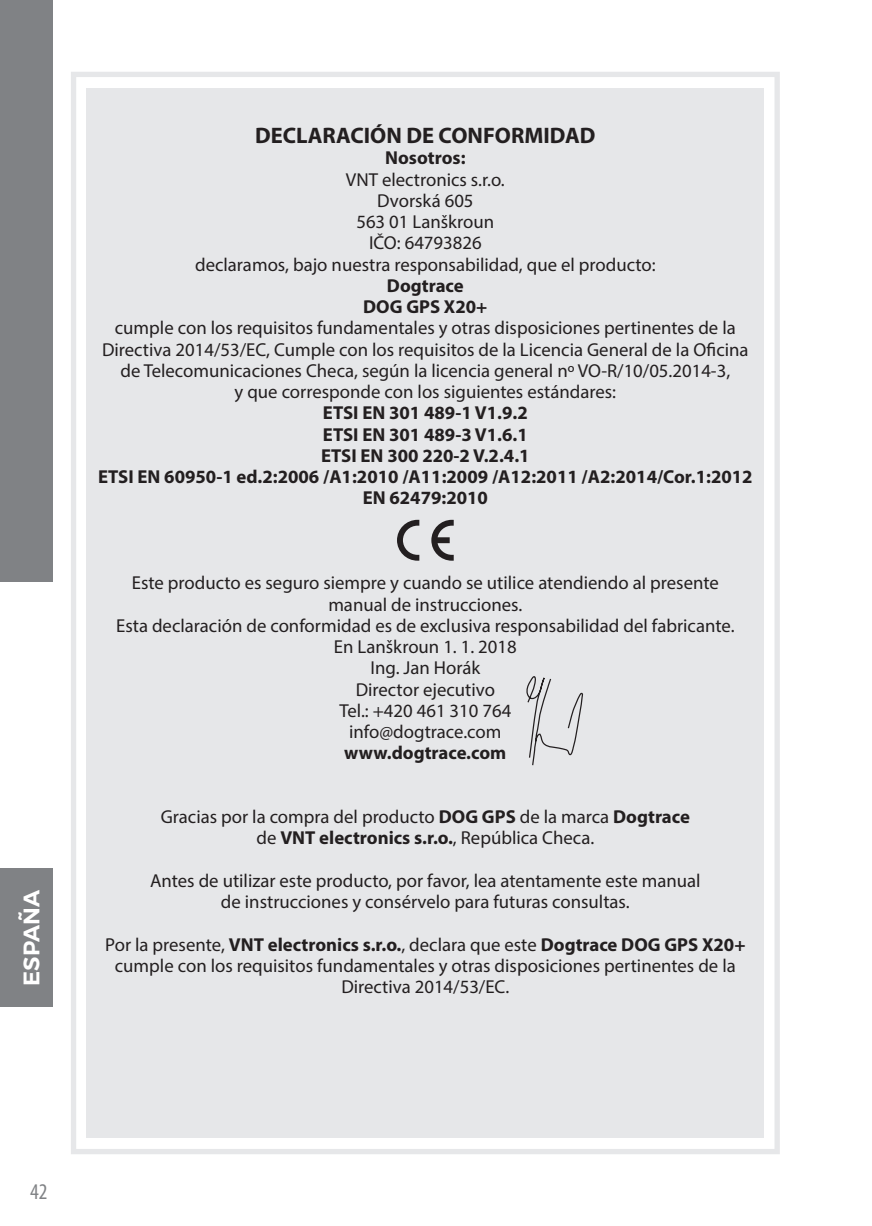
<style>
.page{position:relative;width:872px;height:1226px;background:#fff}
.page>*{position:absolute;margin:0;border:0;box-sizing:border-box;transform-origin:0 0}
.t1{font:700 22.5px "Myriad Pro";color:#231f20}
.t2{font:22.5px "Trueno S Bd";color:#fff}
.t3{font:condensed 22.5px "Myriad Pro";color:#808285}
.t4{font:18.75px/21.2px "Myriad Pro";color:#231f20;text-align:center}
.t5{font:700 18.75px "Myriad Pro";color:#231f20}
.s1{font-weight:700}
.s2{font-weight:400}
</style>
<div class="page">
<div style="left:0;top:869px;width:53px;height:138px;background:#808285"></div>
<div style="left:0;top:0;width:53px;height:582px;background:#808285"></div>
<div style="left:87px;top:88px;width:677px;height:1050px;background:#e6e7e9"></div>
<div style="left:71px;top:72px;width:709px;height:1082px;border:5px solid #e6e7e9"></div>
<svg style="left:526px;top:676px;width:58px;height:90px"></svg>
<svg style="left:397px;top:520px;width:22px;height:41px"></svg>
<svg style="left:431px;top:520px;width:23px;height:41px"></svg>
<p class="t2" style="left:17px;top:986px;width:97px;rotate:-90deg">ESPAÑA</p>
<p class="t1" style="left:255px;top:121px;width:342px">DECLARACIÓN DE CONFORMIDAD</p>
<p class="t5" style="left:385px;top:146px;width:82px">Nosotros:</p>
<p class="t4" style="left:346px;top:168px;width:160px">VNT electronics s.r.o.</p>
<p class="t4" style="left:377px;top:190px;width:98px">Dvorská 605</p>
<p class="t4" style="left:356px;top:211px;width:139px">563 01 Lanškroun</p>
<p class="t4" style="left:369px;top:232px;width:114px">IČO: 64793826</p>
<p class="t4" style="left:195px;top:253px;width:462px">declaramos, bajo nuestra responsabilidad, que el producto:</p>
<p class="t5" style="left:387px;top:273px;width:78px">Dogtrace</p>
<p class="t5" style="left:363px;top:294px;width:126px">DOG GPS X20+</p>
<p class="t4" style="left:102px;top:317px;width:648px">cumple con los requisitos fundamentales y otras disposiciones pertinentes de la<br>Directiva 2014/53/EC, Cumple con los requisitos de la Licencia General de la Oficina</p>
<p class="t4" style="left:120px;top:360px;width:611px">de Telecomunicaciones Checa, según la licencia general nº VO-R/10/05.2014-3,</p>
<p class="t4" style="left:235px;top:381px;width:383px">y que corresponde con los siguientes estándares:</p>
<p class="t5" style="left:323px;top:401px;width:206px">ETSI EN 301 489-1 V1.9.2</p>
<p class="t5" style="left:323px;top:422px;width:206px">ETSI EN 301 489-3 V1.6.1</p>
<p class="t5" style="left:321px;top:443px;width:210px">ETSI EN 300 220-2 V.2.4.1</p>
<p class="t5" style="left:98px;top:464px;width:656px">ETSI EN 60950-1 ed.2:2006 /A1:2010 /A11:2009 /A12:2011 /A2:2014/Cor.1:2012</p>
<p class="t5" style="left:363px;top:486px;width:127px">EN 62479:2010</p>
<p class="t4" style="left:132px;top:572px;width:588px">Este producto es seguro siempre y cuando se utilice atendiendo al presente</p>
<p class="t4" style="left:328px;top:593px;width:195px">manual de instrucciones.</p>
<p class="t4" style="left:116px;top:615px;width:620px">Esta declaración de conformidad es de exclusiva responsabilidad del fabricante.</p>
<p class="t4" style="left:334px;top:636px;width:184px">En Lanškroun 1. 1. 2018</p>
<p class="t4" style="left:370px;top:657px;width:111px">Ing. Jan Horák</p>
<p class="t4" style="left:356px;top:678px;width:141px">Director ejecutivo</p>
<p class="t4" style="left:339px;top:700px;width:173px">Tel.: +420 461 310 764</p>
<p class="t4" style="left:349px;top:721px;width:154px">info@dogtrace.com</p>
<p class="t5" style="left:344px;top:741px;width:164px">www.dogtrace.com</p>
<p class="t4" style="left:161px;top:806px;width:531px">Gracias por la compra del producto <span class="s1">DOG GPS</span> de la marca <span class="s1">Dogtrace</span></p>
<p class="t5" style="left:256px;top:826px;width:339px"><span class="s2">de</span> VNT electronics s.r.o.<span class="s2">, República Checa.</span></p>
<p class="t4" style="left:150px;top:870px;width:552px">Antes de utilizar este producto, por favor, lea atentamente este manual</p>
<p class="t4" style="left:221px;top:891px;width:410px">de instrucciones y consérvelo para futuras consultas.</p>
<p class="t4" style="left:105px;top:933px;width:642px">Por la presente, <span class="s1">VNT electronics s.r.o.</span>, declara que este <span class="s1">Dogtrace DOG GPS X20+ </span>cumple con los requisitos fundamentales y otras disposiciones pertinentes de la<br>Directiva 2014/53/EC.</p>
<p class="t3" style="left:30px;top:1178px;width:19px">42</p>
</div>
